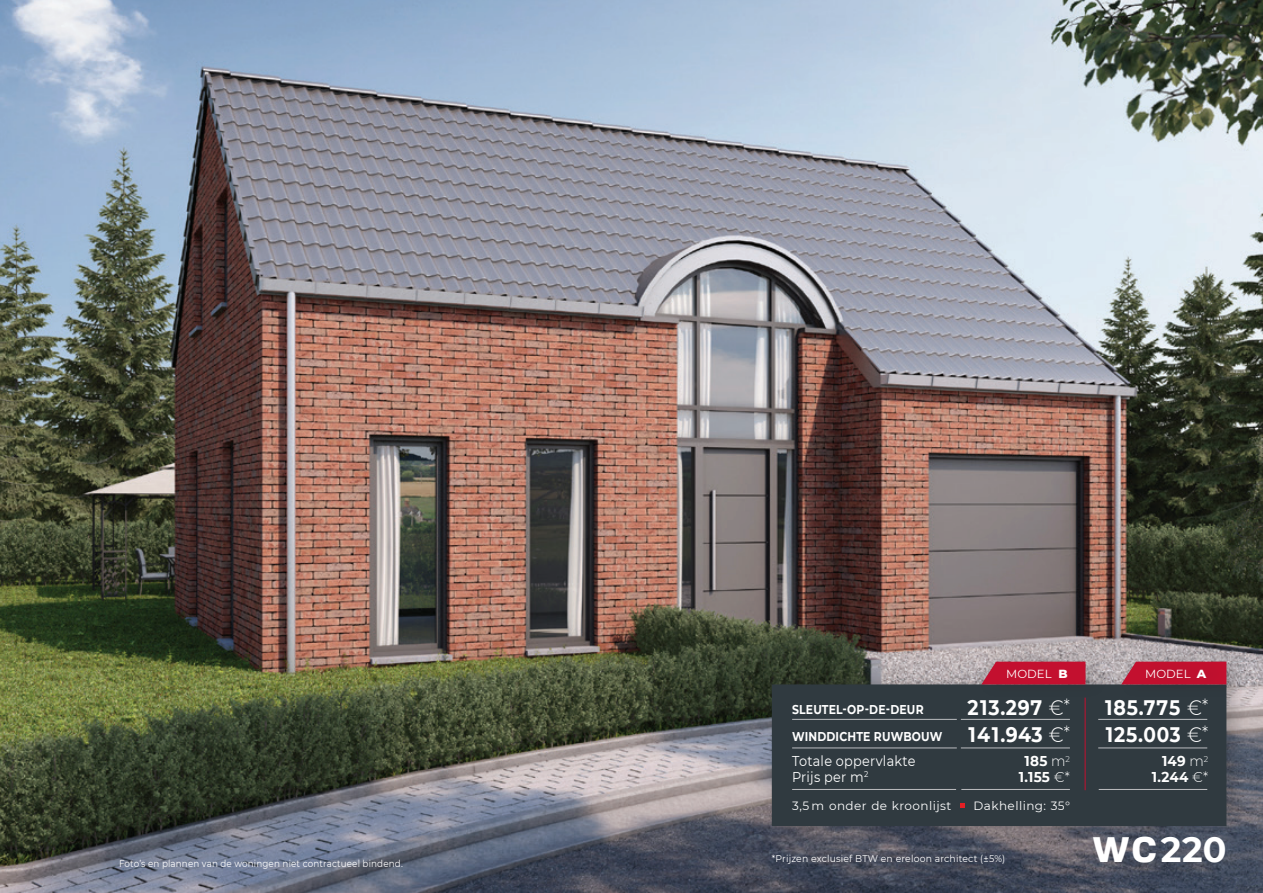
<style>
.page{position:relative;width:1263px;height:893px;background:#fff}
.page>*{position:absolute;margin:0;border:0;box-sizing:border-box;transform-origin:0 0}
.t1{font:700 47.1px "Familiar Pro";color:#fff}
.t2{font:700 34.95px "Montserrat";color:#fff}
.t3{font:700 21px/27px "Montserrat";letter-spacing:.04em;color:#fff;scale:.9 1}
.t4{font:14.25px/15.9px "Montserrat";letter-spacing:.02em;color:#fff;scale:.9 1}
.t5{font:700 14.25px/15.9px "Montserrat";letter-spacing:.02em;color:#fff;text-align:center;scale:.95 1}
.t6{font:700 12.75px/27px "Montserrat";letter-spacing:.015em;color:#fff;scale:.85 1}
.t7{font:12px "Montserrat";letter-spacing:.035em;color:#fff}
.t8{font:11.7px "Montserrat";color:#fff}
.t9{font:9.75px "Montserrat";letter-spacing:.015em;color:#fff;scale:.9 1}
.t10{font:9.75px "Montserrat";letter-spacing:.015em;color:#fff;scale:.95 1}
.s1{font-weight:800;font-size:12px}
.s2{font-weight:300}
.s3{font-weight:300;font-size:18px}
</style>
<div class="page">
<img style="left:0;top:0;width:1263px;height:893px">
<div style="left:765px;top:670px;width:484px;height:171px;background:#231f20;opacity:.24"></div>
<div style="left:772px;top:684px;width:454px;height:142px;background:#303a40"></div>
<hr style="left:792px;top:719px;width:165px;height:1px;background:#bcbdc0">
<hr style="left:792px;top:748px;width:165px;height:1px;background:#bcbdc0">
<hr style="left:792px;top:789px;width:164px;height:1px;background:#bcbdc0">
<div style="left:977px;top:647px;width:132px;height:52px;background:#231f20;opacity:.24"></div>
<svg style="left:981px;top:662px;width:104px;height:22px"></svg>
<div style="left:1118px;top:647px;width:131px;height:52px;background:#231f20;opacity:.24"></div>
<svg style="left:1121px;top:662px;width:20px;height:22px"></svg>
<hr style="left:1085px;top:698px;width:1px;height:92px;background:#c3102f">
<hr style="left:1098px;top:719px;width:109px;height:1px;background:#bcbdc0">
<hr style="left:1098px;top:748px;width:109px;height:1px;background:#bcbdc0">
<hr style="left:1099px;top:789px;width:108px;height:1px;background:#bcbdc0">
<hr style="left:961px;top:719px;width:109px;height:1px;background:#bcbdc0">
<hr style="left:961px;top:748px;width:109px;height:1px;background:#bcbdc0">
<hr style="left:961px;top:789px;width:109px;height:1px;background:#bcbdc0">
<svg style="left:960px;top:803px;width:5px;height:5px"></svg>
<div style="left:1141px;top:655px;width:87px;height:37px;background:#231f20;opacity:.24"></div>
<p class="t9" style="left:119px;top:859px;width:317px">Foto’s en plannen van de woningen niet contractueel bindend.</p>
<h3 class="t6" style="left:792px;top:695px;width:178px">SLEUTEL-OP-DE-DEUR<br>WINDDICHTE RUWBOUW</h3>
<h3 class="t4" style="left:792px;top:754px;width:138px">Totale oppervlakte<br>Prijs per m<sup>2</sup></h3>
<p class="t8" style="left:1006px;top:669px;width:63px">MODEL <span class="s1">B</span></p>
<h3 class="t3" style="left:968px;top:695px;width:115px">213.297 <span class="s2">€</span><span class="s3">*<br></span>141.943 <span class="s2">€</span><span class="s3">*</span></h3>
<h3 class="t5" style="left:1019px;top:753px;width:55px">185 <span class="s2">m</span><sup>2<br></sup>1.155 <span class="s2">€*</span></h3>
<p class="t7" style="left:792px;top:797px;width:161px">3,5 m onder de kroonlijst</p>
<p class="t7" style="left:973px;top:801px;width:98px">Dakhelling: 35°</p>
<p class="t10" style="left:772px;top:854px;width:247px">*Prijzen exclusief BTW en ereloon architect (±5%)</p>
<p class="t8" style="left:1145px;top:669px;width:63px">MODEL <span class="s1">A</span></p>
<h3 class="t3" style="left:1105px;top:693px;width:116px">185.775 <span class="s2">€</span><span class="s3">*<br></span>125.003 <span class="s2">€</span><span class="s3">*</span></h3>
<h3 class="t5" style="left:1152px;top:753px;width:61px;text-align:right">149 <span class="s2">m</span><sup>2<br></sup>1.244 <span class="s2">€*</span></h3>
<h1 class="t1" style="left:1093px;top:818px;width:66px">wc</h1>
<h2 class="t2" style="left:1161px;top:825px;width:67px">220</h2>
</div>
